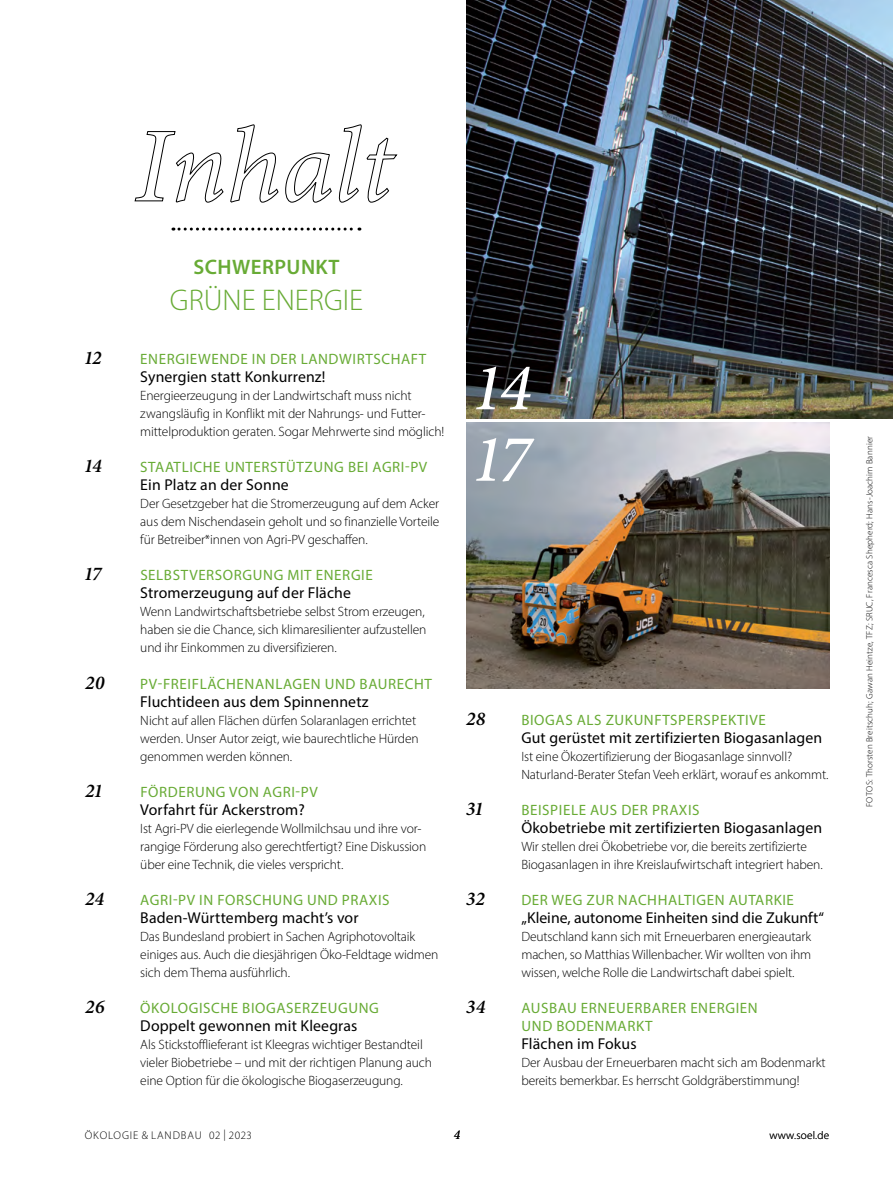
<style>
.page{position:relative;width:893px;height:1191px;background:#fff}
.page>*{position:absolute;margin:0;border:0;box-sizing:border-box;transform-origin:0 0}
.t1{font:italic 500 67.5px/71.4px "Minion Pro";color:#fff}
.t2{font:300 30px "Myriad Pro";color:#68ab35}
.t3{font:600 21px "Myriad Pro";letter-spacing:.02em;color:#68ab35}
.t4{font:italic 600 19.5px "Minion Pro";letter-spacing:.01em;color:#000}
.t5{font:15.75px "Myriad Pro";letter-spacing:.01em;color:#000}
.t6{font:15px/18px "Myriad Pro";letter-spacing:.04em;color:#68ab35}
.t7{font:300 13.5px/18px "Myriad Pro";letter-spacing:-.01em;color:#000}
.t8{font:italic 13.5px "Minion Pro";color:#000}
.t9{font:300 11.25px "Myriad Pro";letter-spacing:.08em;color:#000}
.t10{font:300 11.25px "Myriad Pro";letter-spacing:.02em;color:#000}
.t11{font:300 9px "Myriad Pro";letter-spacing:.015em;color:#000}
</style>
<div class="page">
<svg style="left:134px;top:124px;width:264px;height:79px"></svg>
<svg style="left:173px;top:227px;width:187px;height:3px"></svg>
<img style="left:466px;top:0;width:427px;height:418px">
<img style="left:466px;top:423px;width:363px;height:265px">
<h3 class="t3" style="left:194px;top:254px;width:148px">SCHWERPUNKT</h3>
<h2 class="t2" style="left:170px;top:282px;width:195px">GRÜNE ENERGIE</h2>
<h3 class="t4" style="left:85px;top:344px;width:18px">12</h3>
<p class="t6" style="left:140px;top:350px;width:287px">ENERGIEWENDE IN DER LANDWIRTSCHAFT</p>
<p class="t5" style="left:140px;top:367px;width:187px">Synergien statt Konkurrenz!</p>
<p class="t7" style="left:140px;top:387px;width:306px">Energieerzeugung in der Landwirtschaft muss nicht zwangsläufig in Konflikt mit der Nahrungs- und Futter&shy;mittelproduktion geraten. Sogar Mehrwerte sind möglich!</p>
<h3 class="t4" style="left:85px;top:452px;width:18px">14</h3>
<p class="t6" style="left:140px;top:458px;width:288px">STAATLICHE UNTERSTÜTZUNG BEI AGRI-PV</p>
<p class="t5" style="left:140px;top:475px;width:150px">Ein Platz an der Sonne</p>
<p class="t7" style="left:140px;top:495px;width:301px;text-align:justify">Der Gesetzgeber hat die Stromerzeugung auf dem Acker aus dem Nischendasein geholt und so finanzielle Vorteile für Betreiber*innen von Agri-PV geschaffen.</p>
<h3 class="t4" style="left:85px;top:560px;width:18px">17</h3>
<p class="t6" style="left:140px;top:566px;width:234px">SELBSTVERSORGUNG MIT ENERGIE</p>
<p class="t5" style="left:140px;top:583px;width:212px">Stromerzeugung auf der Fläche</p>
<p class="t7" style="left:140px;top:603px;width:288px">Wenn Landwirtschaftsbetriebe selbst Strom erzeugen, haben sie die Chance, sich klimaresilienter aufzustellen und ihr Einkommen zu diversifizieren.</p>
<h3 class="t4" style="left:85px;top:668px;width:21px">20</h3>
<p class="t6" style="left:140px;top:674px;width:293px">PV-FREIFLÄCHENANLAGEN UND BAURECHT</p>
<p class="t5" style="left:140px;top:691px;width:230px">Fluchtideen aus dem Spinnennetz</p>
<p class="t7" style="left:140px;top:711px;width:280px">Nicht auf allen Flächen dürfen Solaranlagen errichtet werden. Unser Autor zeigt, wie baurechtliche Hürden genommen werden können.</p>
<h3 class="t4" style="left:85px;top:776px;width:18px">21</h3>
<p class="t6" style="left:140px;top:782px;width:179px">FÖRDERUNG VON AGRI-PV</p>
<p class="t5" style="left:140px;top:799px;width:166px">Vorfahrt für Ackerstrom?</p>
<p class="t7" style="left:140px;top:819px;width:287px">Ist Agri-PV die eierlegende Wollmilchsau und ihre vor&shy;rangige Förderung also gerechtfertigt? Eine Diskussion über eine Technik, die vieles verspricht.</p>
<h3 class="t4" style="left:85px;top:884px;width:21px">24</h3>
<p class="t6" style="left:140px;top:890px;width:251px">AGRI-PV IN FORSCHUNG UND PRAXIS</p>
<p class="t5" style="left:140px;top:907px;width:220px">Baden-Württemberg macht’s vor</p>
<p class="t7" style="left:140px;top:927px;width:300px">Das Bundesland probiert in Sachen Agriphotovoltaik einiges aus. Auch die diesjährigen Öko-Feldtage widmen sich dem Thema ausführlich.</p>
<h3 class="t4" style="left:85px;top:992px;width:21px">26</h3>
<p class="t6" style="left:140px;top:998px;width:240px">ÖKOLOGISCHE BIOGASERZEUGUNG</p>
<p class="t5" style="left:140px;top:1015px;width:219px">Doppelt gewonnen mit Kleegras</p>
<p class="t7" style="left:140px;top:1035px;width:293px">Als Stickstofflieferant ist Kleegras wichtiger Bestandteil vieler Biobetriebe – und mit der richtigen Planung auch eine Option für die ökologische Biogaserzeugung.</p>
<h1 class="t1" style="left:475px;top:352px;width:58px">14<br>17</h1>
<h3 class="t4" style="left:466px;top:704px;width:21px">28</h3>
<p class="t6" style="left:521px;top:710px;width:246px">BIOGAS ALS ZUKUNFTSPERSPEKTIVE</p>
<p class="t5" style="left:521px;top:727px;width:302px">Gut gerüstet mit zertifizierten Biogasanlagen</p>
<p class="t7" style="left:521px;top:747px;width:309px">Ist eine Ökozertifizierung der Biogasanlage sinnvoll?<br>Naturland-Berater Stefan Veeh erklärt, worauf es ankommt.</p>
<h3 class="t4" style="left:466px;top:794px;width:18px">31</h3>
<p class="t6" style="left:521px;top:800px;width:180px">BEISPIELE AUS DER PRAXIS</p>
<p class="t5" style="left:521px;top:817px;width:302px">Ökobetriebe mit zertifizierten Biogasanlagen</p>
<p class="t7" style="left:521px;top:837px;width:303px">Wir stellen drei Ökobetriebe vor, die bereits zertifizierte<br>Biogasanlagen in ihre Kreislaufwirtschaft integriert haben.</p>
<h3 class="t4" style="left:466px;top:884px;width:20px">32</h3>
<p class="t6" style="left:521px;top:890px;width:274px">DER WEG ZUR NACHHALTIGEN AUTARKIE</p>
<p class="t5" style="left:521px;top:907px;width:304px">„Kleine, autonome Einheiten sind die Zukunft“</p>
<p class="t7" style="left:521px;top:927px;width:291px;text-align:justify">Deutschland kann sich mit Erneuerbaren energieautark machen, so Matthias Willenbacher. Wir wollten von ihm wissen, welche Rolle die Landwirtschaft dabei spielt.</p>
<h3 class="t4" style="left:466px;top:992px;width:21px">34</h3>
<p class="t6" style="left:521px;top:998px;width:238px">AUSBAU ERNEUERBARER ENERGIEN<br>UND BODENMARKT</p>
<p class="t5" style="left:521px;top:1033px;width:117px">Flächen im Fokus</p>
<p class="t7" style="left:521px;top:1053px;width:306px">Der Ausbau der Erneuerbaren macht sich am Bodenmarkt bereits bemerkbar. Es herrscht Goldgräberstimmung!</p>
<p class="t9" style="left:85px;top:1128px;width:168px">ÖKOLOGIE &amp; LANDBAU 02 | 2023</p>
<p class="t8" style="left:454px;top:1125px;width:8px">4</p>
<p class="t10" style="left:769px;top:1128px;width:61px">www.soel.de</p>
<p class="t11" style="left:864px;top:807px;width:372px;rotate:-90deg">FOTOS: Thorsten Breitschuh; Gawan Heintze, TFZ; SRUC, Francesca Shepherd; Hans-Joachim Bannier</p>
</div>
